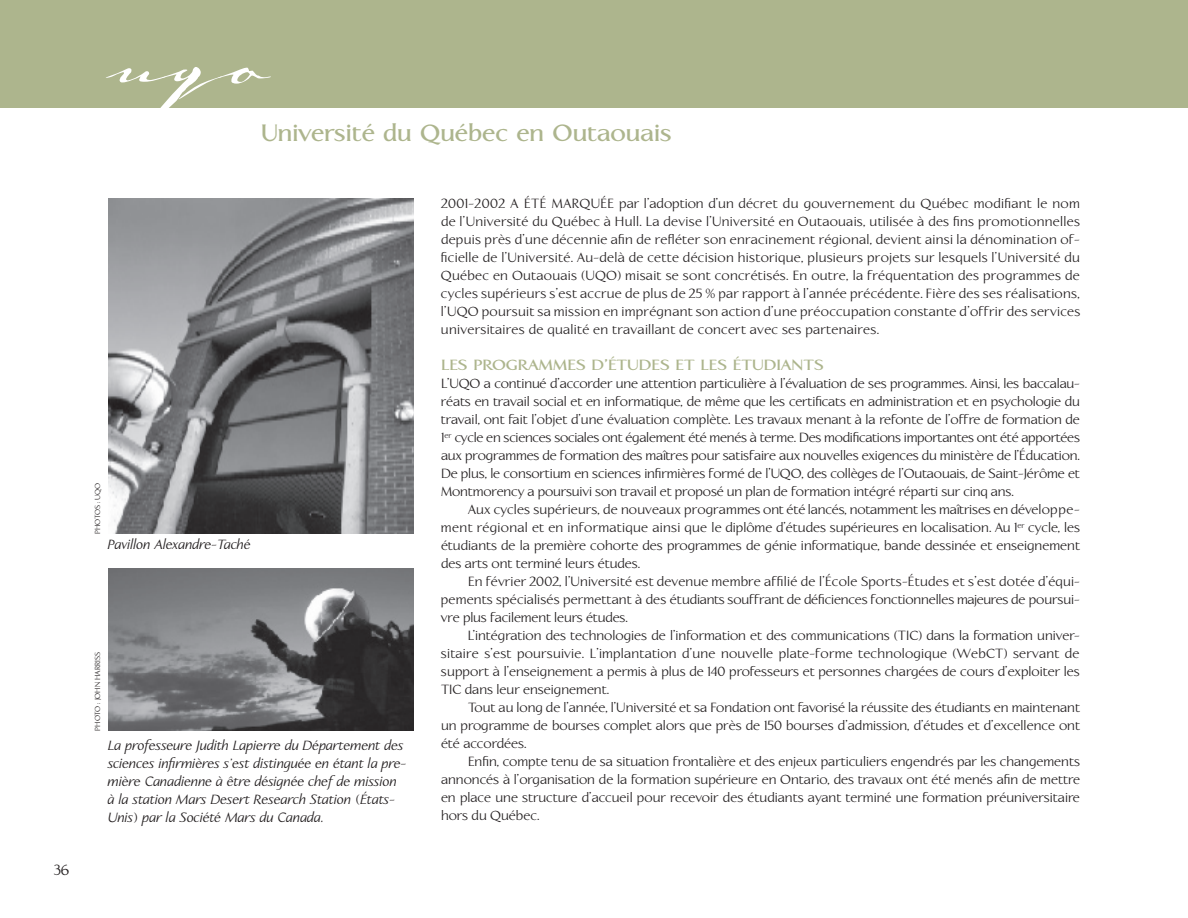
<style>
.page{position:relative;width:1188px;height:918px;background:#fff}
.page>*{position:absolute;margin:0;border:0;box-sizing:border-box;transform-origin:0 0}
.t1{font:144px "Johann Sparkling ITC";color:#fff}
.t2{font:700 24px "Linotype Aperto";color:#adb58d}
.t3{font:700 15px "Linotype Aperto";color:#adb58d;scale:1.1 1}
.t4{font:15px "Linotype Aperto";color:#231f20}
.t5{font:13.5px/18px "Linotype Aperto";color:#231f20;text-align:justify}
.t6{font:italic 13.5px/18px "Linotype Aperto";color:#231f20}
.t7{font:7.5px "Linotype Aperto";color:#231f20}
</style>
<div class="page">
<img style="left:108px;top:198px;width:306px;height:336px">
<div style="left:0;top:0;width:1188px;height:108px;background:#adb58d"></div>
<img style="left:108px;top:568px;width:306px;height:162px">
<p class="t4" style="left:54px;top:862px;width:17px">36</p>
<h1 class="t1" style="left:108px;top:-53px;width:163px">uqo</h1>
<h2 class="t2" style="left:261px;top:119px;width:412px">Université du Québec en Outaouais</h2>
<p class="t7" style="left:93px;top:534px;width:53px;rotate:-90deg">PHOTOS : UQO</p>
<p class="t6" style="left:108px;top:535px;width:144px">Pavillon Alexandre-Taché</p>
<p class="t7" style="left:93px;top:730px;width:80px;rotate:-90deg">PHOTO : JOHN HARRISS</p>
<p class="t6" style="left:108px;top:736px;width:300px">La professeure Judith Lapierre du Département des sciences infirmières s’est distinguée en étant la pre&shy;mière Canadienne à être désignée chef de mission à la station Mars Desert Research Station (États-Unis) par la Société Mars du Canada.</p>
<p class="t5" style="left:441px;top:195px;width:641px">2001-2002 A ÉTÉ MARQUÉE par l’adoption d’un décret du gouvernement du Québec modifiant le nom de l’Université du Québec à Hull. La devise l’Université en Outaouais, utilisée à des fins promotionnelles depuis près d’une décennie afin de refléter son enracinement régional, devient ainsi la dénomination of&shy;ficielle de l’Université. Au-delà de cette décision historique, plusieurs projets sur lesquels l’Université du Québec en Outaouais (UQO) misait se sont concrétisés. En outre, la fréquentation des programmes de cycles supérieurs s’est accrue de plus de 25 % par rapport à l’année précédente. Fière des ses réalisations, l’UQO poursuit sa mission en imprégnant son action d’une préoccupation constante d’offrir des services universitaires de qualité en travaillant de concert avec ses partenaires.</p>
<p class="t3" style="left:441px;top:356px;width:349px">LES PROGRAMMES D’ÉTUDES ET LES ÉTUDIANTS</p>
<p class="t5" style="left:441px;top:375px;width:641px">L’UQO a continué d’accorder une attention particulière à l’évaluation de ses programmes. Ainsi, les baccalau&shy;réats en travail social et en informatique, de même que les certificats en administration et en psychologie du travail, ont fait l’objet d’une évaluation complète. Les travaux menant à la refonte de l’offre de formation de 1<sup>er</sup> cycle en sciences sociales ont également été menés à terme. Des modifications importantes ont été apportées aux programmes de formation des maîtres pour satisfaire aux nouvelles exigences du ministère de l’Éducation.<br>De plus, le consortium en sciences infirmières formé de l’UQO, des collèges de l’Outaouais, de Saint-Jérôme et Montmorency a poursuivi son travail et proposé un plan de formation intégré réparti sur cinq ans.</p>
<p class="t5" style="left:441px;top:501px;width:641px;text-indent:27px">Aux cycles supérieurs, de nouveaux programmes ont été lancés, notamment les maîtrises en développe&shy;ment régional et en informatique ainsi que le diplôme d’études supérieures en localisation. Au 1<sup>er</sup> cycle, les étudiants de la première cohorte des programmes de génie informatique, bande dessinée et enseignement des arts ont terminé leurs études.</p>
<p class="t5" style="left:441px;top:573px;width:641px;text-indent:27px">En février 2002, l’Université est devenue membre affilié de l’École Sports-Études et s’est dotée d’équi&shy;pements spécialisés permettant à des étudiants souffrant de déficiences fonctionnelles majeures de poursui&shy;vre plus facilement leurs études.</p>
<p class="t5" style="left:441px;top:627px;width:641px;text-indent:27px">L’intégration des technologies de l’information et des communications (TIC) dans la formation univer&shy;sitaire s’est poursuivie. L’implantation d’une nouvelle plate-forme technologique (WebCT) servant de support à l’enseignement a permis à plus de 140 professeurs et personnes chargées de cours d’exploiter les TIC dans leur enseignement.</p>
<p class="t5" style="left:441px;top:699px;width:641px;text-indent:27px">Tout au long de l’année, l’Université et sa Fondation ont favorisé la réussite des étudiants en maintenant un programme de bourses complet alors que près de 150 bourses d’admission, d’études et d’excellence ont été accordées.</p>
<p class="t5" style="left:441px;top:753px;width:641px;text-indent:27px">Enfin, compte tenu de sa situation frontalière et des enjeux particuliers engendrés par les changements annoncés à l’organisation de la formation supérieure en Ontario, des travaux ont été menés afin de mettre en place une structure d’accueil pour recevoir des étudiants ayant terminé une formation préuniversitaire hors du Québec.</p>
</div>
